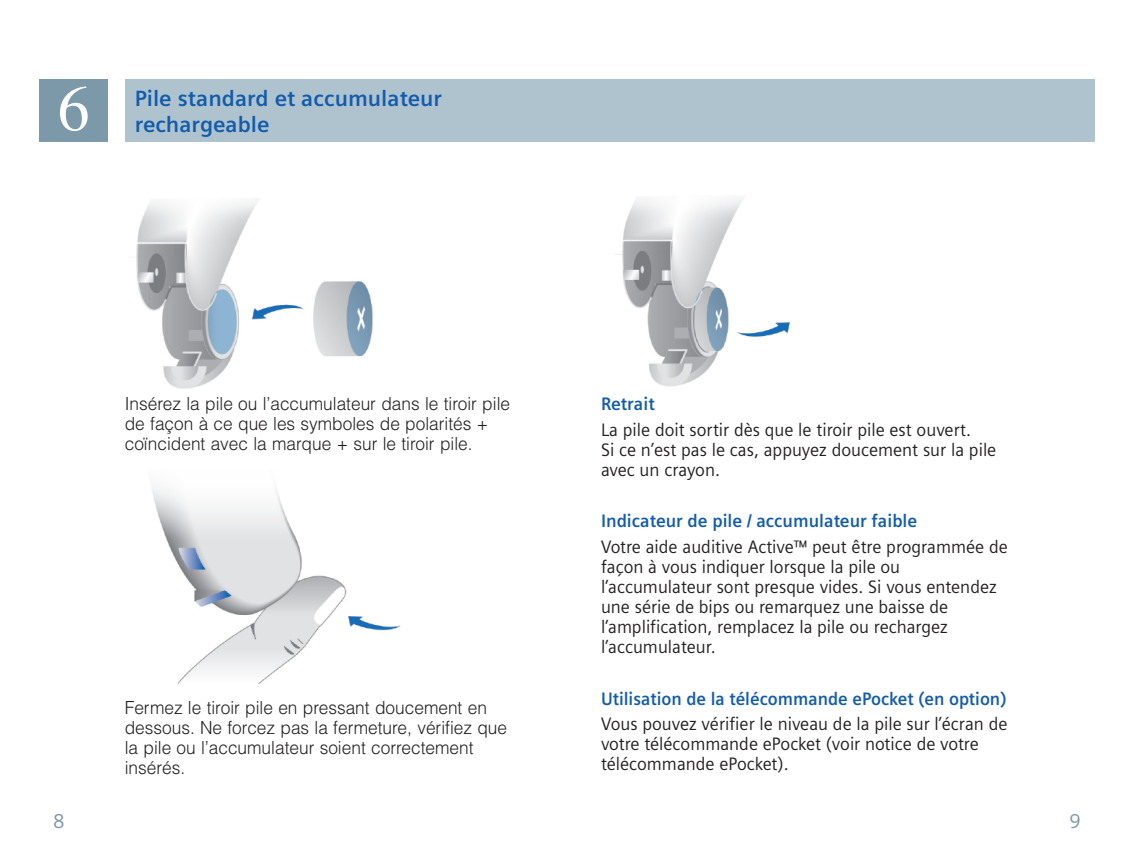
<style>
.page{position:relative;width:1134px;height:851px;background:#fff}
.page>*{position:absolute;margin:0;border:0;box-sizing:border-box;transform-origin:0 0}
.t1{font:64px "Times";color:#fff}
.t2{font:700 22px/26.4px "Siemens Sans";color:#135cab}
.t3{font:20px "Siemens Sans";color:#7b99a9}
.t4{font:18px/20px "Siemens Sans";color:#231f20;scale:.96 1}
.t5{font:300 18px/20px "Helvetica";color:#231f20;scale:.96 1}
.t6{font:700 18px "Siemens Sans";color:#135cab;scale:.94 1}
.t7{font:700 18px "Siemens Sans";color:#135cab;scale:.96 1}
</style>
<div class="page">
<div style="left:40px;top:79px;width:68px;height:63px;background:#7b99a9"></div>
<div style="left:125px;top:79px;width:969px;height:63px;background:#aec3ce"></div>
<img style="left:136px;top:201px;width:237px;height:188px">
<img style="left:152px;top:487px;width:195px;height:197px">
<img style="left:615px;top:198px;width:128px;height:188px">
<div style="left:248px;top:300px;width:60px;height:31px;background:#fff"></div>
<img style="left:252px;top:304px;width:52px;height:16px">
<div style="left:736px;top:317px;width:60px;height:32px;background:#fff"></div>
<img style="left:737px;top:322px;width:53px;height:15px">
<div style="left:345px;top:608px;width:60px;height:31px;background:#fff"></div>
<img style="left:348px;top:616px;width:53px;height:15px">
<h1 class="t1" style="left:58px;top:71px;width:34px">6</h1>
<p class="t2" style="left:135px;top:85px;width:309px">Pile standard et accumulateur rechargeable</p>
<p class="t5" style="left:125px;top:394px;width:403px">Insérez la pile ou l’accumulateur dans le tiroir pile de façon à ce que les symboles de polarités + coïncident avec la marque + sur le tiroir pile.</p>
<p class="t5" style="left:125px;top:697px;width:400px">Fermez le tiroir pile en pressant doucement en dessous. Ne forcez pas la fermeture, vérifiez que la pile ou l’accumulateur soient correctement insérés.</p>
<p class="t7" style="left:601px;top:393px;width:57px">Retrait</p>
<p class="t4" style="left:601px;top:419px;width:413px">La pile doit sortir dès que le tiroir pile est ouvert.<br>Si ce n’est pas le cas, appuyez doucement sur la pile avec un crayon.</p>
<p class="t7" style="left:601px;top:510px;width:331px">Indicateur de pile / accumulateur faible</p>
<p class="t4" style="left:601px;top:536px;width:425px">Votre aide auditive Active™ peut être programmée de façon à vous indiquer lorsque la pile ou l’accumulateur sont presque vides. Si vous entendez une série de bips ou remarquez une baisse de l’amplification, remplacez la pile ou rechargez l’accumulateur.</p>
<p class="t6" style="left:601px;top:687px;width:433px">Utilisation de la télécommande ePocket (en option)</p>
<p class="t4" style="left:601px;top:713px;width:425px">Vous pouvez vérifier le niveau de la pile sur l’écran de votre télécommande ePocket (voir notice de votre télécommande ePocket).</p>
<p class="t3" style="left:53px;top:809px;width:13px">8</p>
<p class="t3" style="left:1069px;top:809px;width:13px">9</p>
</div>
